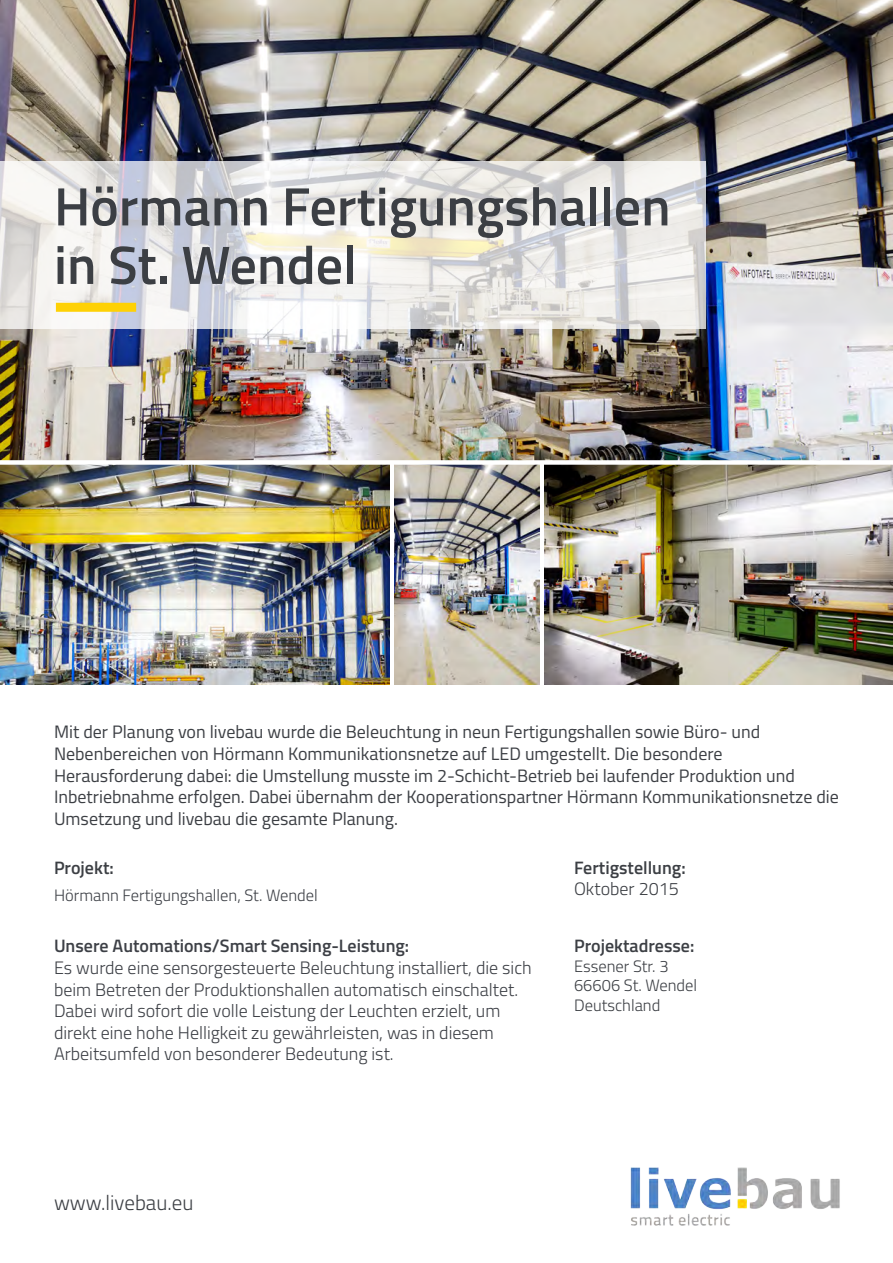
<style>
.page{position:relative;width:893px;height:1263px;background:#fff}
.page>*{position:absolute;margin:0;border:0;box-sizing:border-box;transform-origin:0 0}
.t1{font:600 54px "Titillium";color:#3c3f44}
.t2{font:300 21px "Titillium";color:#3c3f44}
.t3{font:18px/21.6px "Titillium";color:#3c3f44}
.t4{font:300 18px/21.6px "Titillium";color:#3d4046}
.t5{font:600 18px "Titillium";color:#3d4046}
.t6{font:600 18px "Titillium";color:#3c3f44}
.t7{font:300 18px "Titillium";color:#3c3f44}
.t8{font:300 16.5px "Titillium";color:#3c3f44}
.t9{font:300 16.5px "Titillium";color:#3d4046}
</style>
<div class="page">
<img style="left:630px;top:1167px;width:210px;height:59px">
<img style="left:0;top:0;width:893px;height:460px">
<svg style="left:394px;top:465px;width:1px;height:220px"></svg>
<svg style="left:0;top:161px;width:706px;height:168px"></svg>
<img style="left:395px;top:465px;width:144px;height:220px">
<img style="left:544px;top:465px;width:349px;height:220px">
<img style="left:0;top:465px;width:390px;height:220px">
<div style="left:56px;top:303px;width:80px;height:9px;background:#fed105"></div>
<p class="t1" style="left:54px;top:166px;width:618px">Hörmann Fertigungshallen</p>
<p class="t1" style="left:54px;top:224px;width:304px">in St. Wendel</p>
<p class="t3" style="left:54px;top:720px;width:786px">Mit der Planung von livebau wurde die Beleuchtung in neun Fertigungshallen sowie Büro- und Nebenbereichen von Hörmann Kommunikationsnetze auf LED umgestellt. Die besondere Herausforderung dabei: die Umstellung musste im 2-Schicht-Betrieb bei laufender Produktion und Inbetriebnahme erfolgen. Dabei übernahm der Kooperationspartner Hörmann Kommunikationsnetze die Umsetzung und livebau die gesamte Planung.</p>
<p class="t6" style="left:54px;top:854px;width:61px">Projekt:</p>
<p class="t9" style="left:54px;top:883px;width:265px">Hörmann Fertigungshallen, St. Wendel</p>
<p class="t5" style="left:54px;top:932px;width:357px">Unsere Automations/Smart Sensing-Leistung:</p>
<p class="t4" style="left:54px;top:956px;width:479px">Es wurde eine sensorgesteuerte Beleuchtung installiert, die sich beim Betreten der Produktionshallen automatisch einschaltet.<br>Dabei wird sofort die volle Leistung der Leuchten erzielt, um direkt eine hohe Helligkeit zu gewährleisten, was in diesem Arbeitsumfeld von besonderer Bedeutung ist.</p>
<p class="t6" style="left:574px;top:854px;width:113px">Fertigstellung:</p>
<p class="t7" style="left:574px;top:876px;width:106px">Oktober 2015</p>
<p class="t6" style="left:574px;top:932px;width:122px">Projektadresse:</p>
<p class="t8" style="left:574px;top:954px;width:96px">Essener Str. 3</p>
<p class="t8" style="left:574px;top:973px;width:125px">66606 St. Wendel</p>
<p class="t8" style="left:574px;top:993px;width:88px">Deutschland</p>
<p class="t2" style="left:54px;top:1187px;width:141px">www.livebau.eu</p>
</div>
